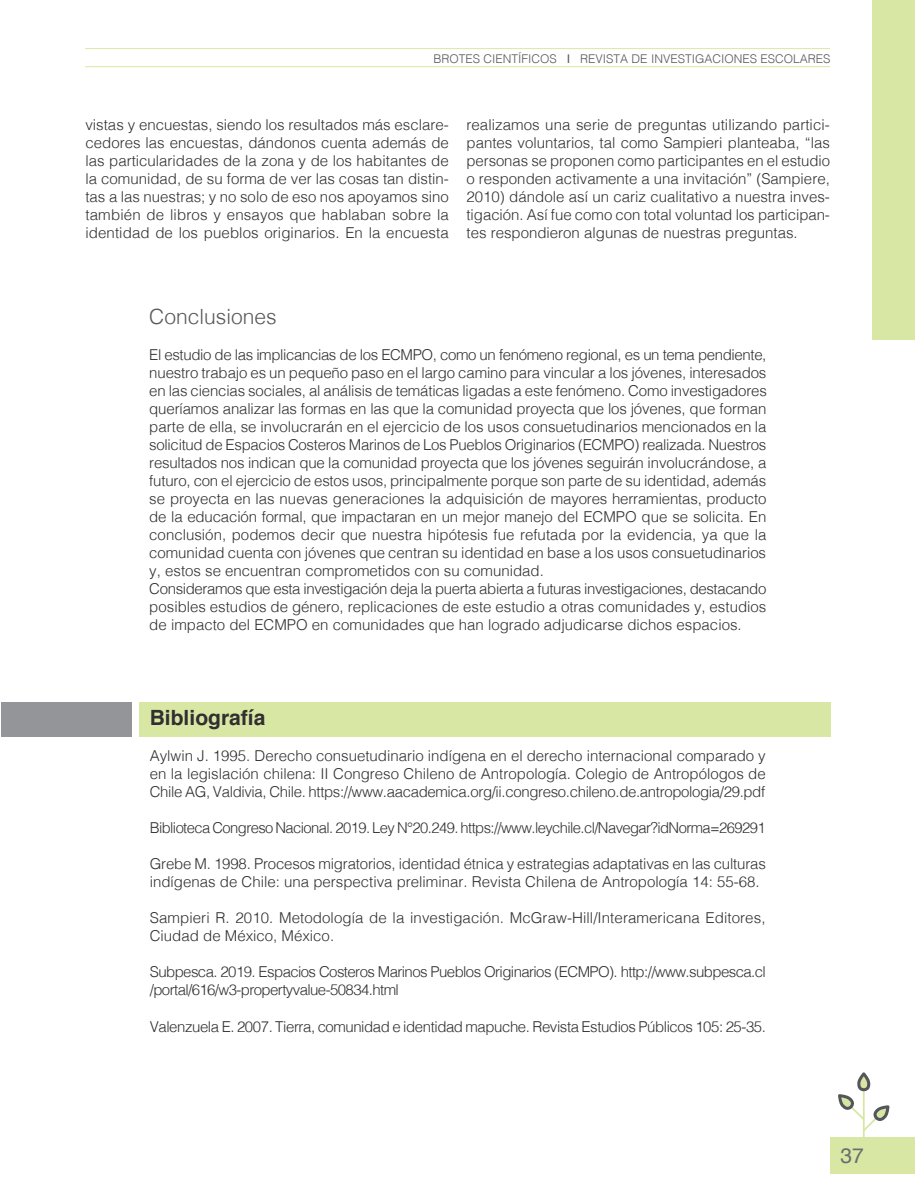
<style>
.page{position:relative;width:915px;height:1191px;background:#fff}
.page>*{position:absolute;margin:0;border:0;box-sizing:border-box;transform-origin:0 0}
.subtitulos{font:300 21px "Helvetica";color:#57585a}
.subtitulos-2{font:700 21px "Helvetica";color:#312f30}
.t1{font:21px "Helvetica";color:#57585a}
.contenidos{font:300 15px/18px "Helvetica";letter-spacing:-.01em;color:#312f30;text-align:justify}
.contenidos-2{font:300 15px/18px "Helvetica";letter-spacing:-.04em;color:#312f30}
.contenidos-3{font:300 15px "Helvetica";letter-spacing:-.03em;color:#312f30}
.t2{font:300 12px "Helvetica";color:#57585a}
.s1{font-weight:400}
.s2{color:#6c6d70}
</style>
<div class="page">
<div style="left:829px;top:1137px;width:85px;height:37px;background:#d9e7a4"></div>
<svg style="left:838px;top:1072px;width:51px;height:65px"></svg>
<div style="left:872px;top:0;width:42px;height:339px;background:#d9e7a4"></div>
<hr style="left:85px;top:48px;width:744px;height:1px;background:#d9e7a4">
<hr style="left:85px;top:66px;width:744px;height:1px;background:#d9e7a4">
<div style="left:1px;top:702px;width:130px;height:34px;background:#939598"></div>
<div style="left:139px;top:702px;width:691px;height:34px;background:#d9e7a4"></div>
<p class="t2" style="left:433px;top:48px;width:398px">BROTES CIENTÍFICOS <span class="s1">I</span> REVISTA DE INVESTIGACIONES ESCOLARES</p>
<p class="contenidos" style="left:85px;top:115px;width:365px">vistas y encuestas, siendo los resultados más esclare&shy;cedores las encuestas, dándonos cuenta además de las particularidades de la zona y de los habitantes de la comunidad, de su forma de ver las cosas tan distin&shy;tas a las nuestras; y no solo de eso nos apoyamos sino también de libros y ensayos que hablaban sobre la identidad de los pueblos originarios. En la encuesta</p>
<p class="contenidos" style="left:466px;top:115px;width:365px">realizamos una serie de preguntas utilizando partici&shy;pantes voluntarios, tal como Sampieri planteaba, “las personas se proponen como participantes en el estudio o responden activamente a una invitación” (Sampiere, 2010) dándole así un cariz cualitativo a nuestra inves&shy;tigación. Así fue como con total voluntad los participan&shy;tes respondieron algunas de nuestras preguntas.</p>
<p class="subtitulos" style="left:149px;top:298px;width:129px">Conclusiones</p>
<p class="contenidos" style="left:149px;top:344px;width:618px">El estudio de las implicancias de los ECMPO, como un fenómeno regional, es un tema pendiente, nuestro trabajo es un pequeño paso en el largo camino para vincular a los jóvenes, interesados en las ciencias sociales, al análisis de temáticas ligadas a este fenómeno. Como investigadores queríamos analizar las formas en las que la comunidad proyecta que los jóvenes, que forman parte de ella, se involucrarán en el ejercicio de los usos consuetudinarios mencionados en la solicitud de Espacios Costeros Marinos de Los Pueblos Originarios (ECMPO) realizada. Nuestros resultados nos indican que la comunidad proyecta que los jóvenes seguirán involucrándose, a futuro, con el ejercicio de estos usos, principalmente porque son parte de su identidad, además se proyecta en las nuevas generaciones la adquisición de mayores herramientas, producto de la educación formal, que impactaran en un mejor manejo del ECMPO que se solicita. En conclusión, podemos decir que nuestra hipótesis fue refutada por la evidencia, ya que la comunidad cuenta con jóvenes que centran su identidad en base a los usos consuetudinarios y, estos se encuentran comprometidos con su comunidad.</p>
<p class="contenidos" style="left:149px;top:578px;width:618px">Consideramos que esta investigación deja la puerta abierta a futuras investigaciones, destacando posibles estudios de género, replicaciones de este estudio a otras comunidades y, estudios de impacto del ECMPO en comunidades que han logrado adjudicarse dichos espacios.</p>
<p class="subtitulos-2" style="left:150px;top:701px;width:117px">Bibliografía</p>
<p class="contenidos" style="left:150px;top:746px;width:617px">Aylwin J. 1995. Derecho consuetudinario indígena en el derecho internacional comparado y en la legislación chilena: II Congreso Chileno de Antropología. Colegio de Antropólogos de Chile AG, Valdivia, Chile. https://www.aacademica.org/ii.congreso.chileno.de.antropologia/29.pdf</p>
<p class="contenidos-2" style="left:150px;top:818px;width:617px">Biblioteca Congreso Nacional. 2019. Ley N°20.249. https://www.leychile.cl/Navegar?idNorma=269291</p>
<p class="contenidos" style="left:150px;top:854px;width:617px">Grebe M. 1998. Procesos migratorios, identidad étnica y estrategias adaptativas en las culturas indígenas de Chile: una perspectiva preliminar. Revista Chilena de Antropología 14: 55-68.</p>
<p class="contenidos" style="left:150px;top:908px;width:617px">Sampieri R. 2010. Metodología de la investigación. McGraw-Hill/Interamericana Editores,<br>Ciudad de México, México.</p>
<p class="contenidos-2" style="left:150px;top:962px;width:617px">Subpesca. 2019. Espacios Costeros Marinos Pueblos Originarios (ECMPO). http://www.subpesca.cl /portal/616/w3-propertyvalue-50834.html</p>
<p class="contenidos-3" style="left:150px;top:1013px;width:617px">Valenzuela E. 2007. Tierra, comunidad e identidad mapuche. Revista Estudios Públicos 105: 25-35.</p>
<h1 class="t1" style="left:834px;top:1139px;width:30px">37<span class="s2">37</span></h1>
</div>
